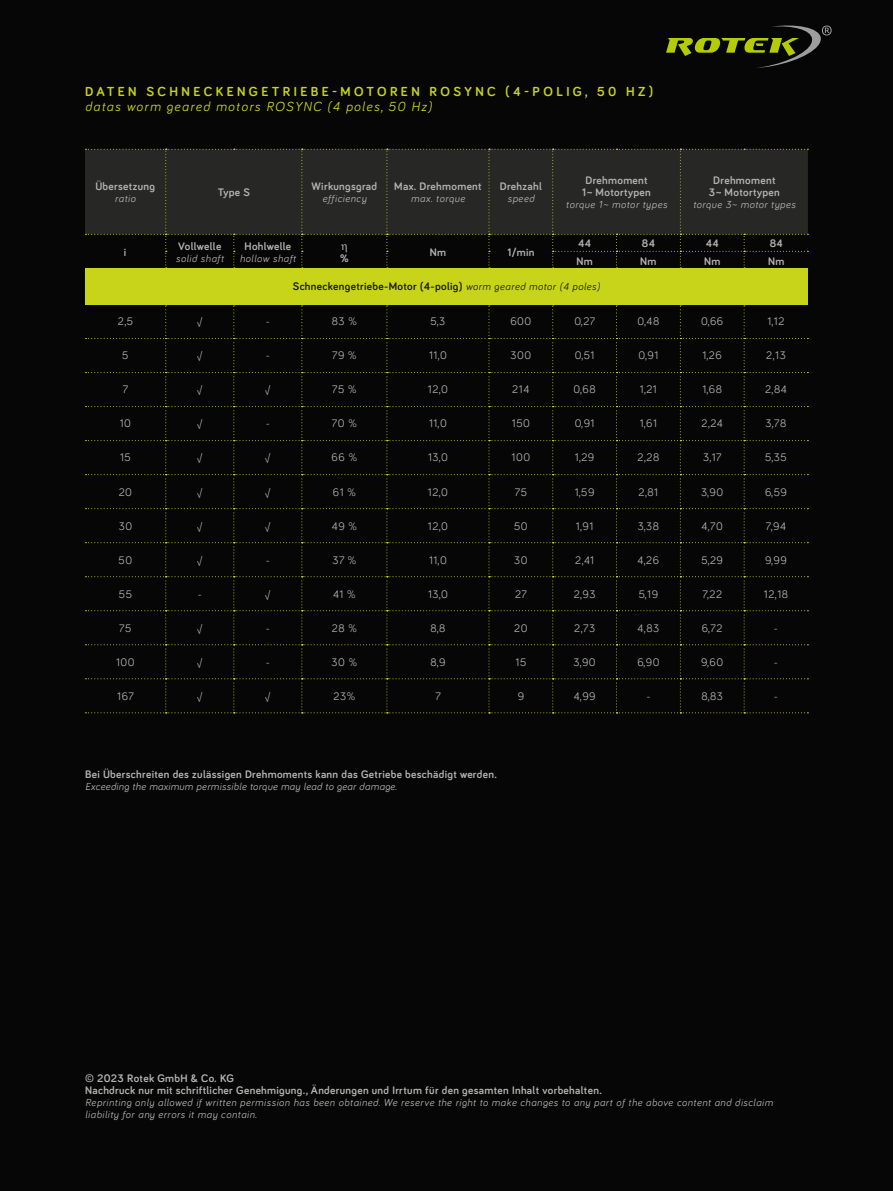
<style>
.page{position:relative;width:893px;height:1191px;background:#070606}
.page>*{position:absolute;margin:0;border:0;box-sizing:border-box;transform-origin:0 0}
.t1{font:700 13.5px "Bariol";letter-spacing:.25em;color:#c8d419}
.t2{font:italic 13.5px "Bariol";letter-spacing:.1em;color:#c8d419}
.t3{font:11.25px "Bariol";letter-spacing:.05em;color:#b2b2b2}
.t4{font:700 11.25px/12px "Bariol";letter-spacing:.03em;color:#b2b2b2}
.t5{font:700 11.25px/12px "Bariol";letter-spacing:.03em;color:#b2b2b0}
.t6{font:700 11.25px "Bariol";letter-spacing:.03em;color:#1d1d1b}
.t7{font:italic 10.5px/12px "Bariol";letter-spacing:.05em;color:#b2b2b0}
.t8{font:italic 10.5px "Bariol";letter-spacing:.05em;color:#b2b2b2}
.t9{font:italic 10.5px "Bariol";letter-spacing:.03em;color:#b2b2b2}
.s1{font-weight:400;font-style:italic;font-size:10.5px}
</style>
<div class="page">
<div style="left:85px;top:268px;width:723px;height:36px;background:#c8d419"></div>
<svg style="left:85px;top:304px;width:723px;height:409px"></svg>
<svg style="left:666px;top:26px;width:166px;height:42px"></svg>
<svg style="left:85px;top:149px;width:723px;height:119px"></svg>
<p class="t1" style="left:85px;top:82px;width:570px">DATEN SCHNECKENGETRIEBE-MOTOREN ROSYNC (4-POLIG, 50 HZ)</p>
<p class="t2" style="left:85px;top:98px;width:348px">datas worm geared motors ROSYNC (4 poles, 50 Hz)</p>
<p class="t4" style="left:95px;top:180px;width:61px">Übersetzung</p>
<p class="t8" style="left:115px;top:191px;width:22px">ratio</p>
<p class="t4" style="left:218px;top:186px;width:34px">Type S</p>
<p class="t4" style="left:312px;top:180px;width:67px">Wirkungsgrad</p>
<p class="t8" style="left:322px;top:191px;width:46px">efficiency</p>
<p class="t4" style="left:394px;top:180px;width:89px">Max. Drehmoment</p>
<p class="t8" style="left:411px;top:191px;width:55px">max. torque</p>
<p class="t4" style="left:500px;top:180px;width:43px">Drehzahl</p>
<p class="t8" style="left:507px;top:191px;width:28px">speed</p>
<p class="t4" style="left:582px;top:174px;width:70px">Drehmoment<br>1 ~ Motortypen</p>
<p class="t8" style="left:566px;top:197px;width:103px">torque 1 ~ motor types</p>
<p class="t4" style="left:709px;top:174px;width:72px;text-align:center">Drehmoment<br>3 ~ Motortypen</p>
<p class="t8" style="left:693px;top:197px;width:104px">torque 3~ motor types</p>
<p class="t4" style="left:124px;top:246px;width:4px">i</p>
<p class="t4" style="left:178px;top:240px;width:45px">Vollwelle</p>
<p class="t8" style="left:176px;top:251px;width:49px">solid shaft</p>
<p class="t4" style="left:578px;top:237px;width:14px">44</p>
<p class="t4" style="left:642px;top:237px;width:15px">84</p>
<p class="t4" style="left:706px;top:237px;width:14px">44</p>
<p class="t4" style="left:770px;top:237px;width:15px">84</p>
<p class="t4" style="left:576px;top:254px;width:18px">Nm</p>
<p class="t4" style="left:640px;top:254px;width:18px">Nm</p>
<p class="t4" style="left:704px;top:254px;width:18px">Nm</p>
<p class="t4" style="left:768px;top:254px;width:18px">Nm</p>
<p class="t6" style="left:293px;top:279px;width:309px">Schneckengetriebe-Motor (4-polig) <span class="s1">worm geared motor (4 poles)</span></p>
<p class="t4" style="left:244px;top:240px;width:48px">Hohlwelle</p>
<p class="t8" style="left:240px;top:251px;width:57px">hollow shaft</p>
<p class="t4" style="left:340px;top:252px;width:10px">%</p>
<p class="t4" style="left:430px;top:246px;width:18px">Nm</p>
<p class="t4" style="left:507px;top:246px;width:29px">1/min</p>
<p class="t3" style="left:118px;top:314px;width:17px">2,5</p>
<p class="t3" style="left:197px;top:314px;width:8px">√</p>
<p class="t3" style="left:266px;top:314px;width:6px">-</p>
<p class="t3" style="left:332px;top:314px;width:27px">83 %</p>
<p class="t3" style="left:431px;top:314px;width:16px">5,3</p>
<p class="t3" style="left:510px;top:314px;width:23px">600</p>
<p class="t3" style="left:574px;top:314px;width:22px">0,27</p>
<p class="t3" style="left:637px;top:314px;width:23px">0,48</p>
<p class="t3" style="left:701px;top:314px;width:24px">0,66</p>
<p class="t3" style="left:767px;top:314px;width:18px">1,12</p>
<p class="t3" style="left:122px;top:348px;width:8px">5</p>
<p class="t3" style="left:197px;top:348px;width:8px">√</p>
<p class="t3" style="left:266px;top:348px;width:6px">-</p>
<p class="t3" style="left:332px;top:348px;width:26px">79 %</p>
<p class="t3" style="left:429px;top:348px;width:19px">11,0</p>
<p class="t3" style="left:510px;top:348px;width:22px">300</p>
<p class="t3" style="left:575px;top:348px;width:21px">0,51</p>
<p class="t3" style="left:638px;top:348px;width:21px">0,91</p>
<p class="t3" style="left:702px;top:348px;width:21px">1,26</p>
<p class="t3" style="left:766px;top:348px;width:21px">2,13</p>
<p class="t3" style="left:123px;top:382px;width:7px">7</p>
<p class="t3" style="left:197px;top:382px;width:8px">√</p>
<p class="t3" style="left:265px;top:382px;width:8px">√</p>
<p class="t3" style="left:332px;top:382px;width:26px">75 %</p>
<p class="t3" style="left:428px;top:382px;width:22px">12,0</p>
<p class="t3" style="left:512px;top:382px;width:19px">214</p>
<p class="t3" style="left:574px;top:382px;width:24px">0,68</p>
<p class="t3" style="left:640px;top:382px;width:18px">1,21</p>
<p class="t3" style="left:702px;top:382px;width:21px">1,68</p>
<p class="t3" style="left:765px;top:382px;width:23px">2,84</p>
<p class="t3" style="left:120px;top:416px;width:13px">10</p>
<p class="t3" style="left:197px;top:416px;width:8px">√</p>
<p class="t3" style="left:266px;top:416px;width:6px">-</p>
<p class="t3" style="left:332px;top:416px;width:26px">70 %</p>
<p class="t3" style="left:429px;top:416px;width:19px">11,0</p>
<p class="t3" style="left:512px;top:416px;width:20px">150</p>
<p class="t3" style="left:575px;top:416px;width:21px">0,91</p>
<p class="t3" style="left:640px;top:416px;width:19px">1,61</p>
<p class="t3" style="left:702px;top:416px;width:23px">2,24</p>
<p class="t3" style="left:766px;top:416px;width:22px">3,78</p>
<p class="t3" style="left:120px;top:450px;width:12px">15</p>
<p class="t3" style="left:197px;top:450px;width:8px">√</p>
<p class="t3" style="left:265px;top:450px;width:8px">√</p>
<p class="t3" style="left:332px;top:450px;width:27px">66 %</p>
<p class="t3" style="left:428px;top:450px;width:21px">13,0</p>
<p class="t3" style="left:512px;top:450px;width:20px">100</p>
<p class="t3" style="left:575px;top:450px;width:21px">1,29</p>
<p class="t3" style="left:638px;top:450px;width:23px">2,28</p>
<p class="t3" style="left:703px;top:450px;width:20px">3,17</p>
<p class="t3" style="left:765px;top:450px;width:23px">5,35</p>
<p class="t3" style="left:119px;top:484px;width:15px">20</p>
<p class="t3" style="left:197px;top:484px;width:8px">√</p>
<p class="t3" style="left:265px;top:484px;width:8px">√</p>
<p class="t3" style="left:333px;top:484px;width:25px">61 %</p>
<p class="t3" style="left:428px;top:484px;width:22px">12,0</p>
<p class="t3" style="left:515px;top:484px;width:14px">75</p>
<p class="t3" style="left:575px;top:484px;width:21px">1,59</p>
<p class="t3" style="left:639px;top:484px;width:21px">2,81</p>
<p class="t3" style="left:701px;top:484px;width:24px">3,90</p>
<p class="t3" style="left:765px;top:484px;width:23px">6,59</p>
<p class="t3" style="left:119px;top:518px;width:15px">30</p>
<p class="t3" style="left:197px;top:518px;width:8px">√</p>
<p class="t3" style="left:265px;top:518px;width:8px">√</p>
<p class="t3" style="left:332px;top:518px;width:27px">49 %</p>
<p class="t3" style="left:428px;top:518px;width:22px">12,0</p>
<p class="t3" style="left:514px;top:518px;width:15px">50</p>
<p class="t3" style="left:576px;top:518px;width:19px">1,91</p>
<p class="t3" style="left:638px;top:518px;width:23px">3,38</p>
<p class="t3" style="left:701px;top:518px;width:23px">4,70</p>
<p class="t3" style="left:766px;top:518px;width:22px">7,94</p>
<p class="t3" style="left:119px;top:552px;width:15px">50</p>
<p class="t3" style="left:197px;top:552px;width:8px">√</p>
<p class="t3" style="left:266px;top:552px;width:6px">-</p>
<p class="t3" style="left:332px;top:552px;width:25px">37 %</p>
<p class="t3" style="left:429px;top:552px;width:19px">11,0</p>
<p class="t3" style="left:514px;top:552px;width:15px">30</p>
<p class="t3" style="left:575px;top:552px;width:21px">2,41</p>
<p class="t3" style="left:638px;top:552px;width:23px">4,26</p>
<p class="t3" style="left:701px;top:552px;width:23px">5,29</p>
<p class="t3" style="left:765px;top:552px;width:23px">9,99</p>
<p class="t3" style="left:119px;top:586px;width:15px">55</p>
<p class="t3" style="left:198px;top:586px;width:6px">-</p>
<p class="t3" style="left:265px;top:586px;width:8px">√</p>
<p class="t3" style="left:333px;top:586px;width:24px">41 %</p>
<p class="t3" style="left:428px;top:586px;width:21px">13,0</p>
<p class="t3" style="left:515px;top:586px;width:13px">27</p>
<p class="t3" style="left:574px;top:586px;width:23px">2,93</p>
<p class="t3" style="left:639px;top:586px;width:21px">5,19</p>
<p class="t3" style="left:702px;top:586px;width:21px">7,22</p>
<p class="t3" style="left:764px;top:586px;width:26px">12,18</p>
<p class="t3" style="left:119px;top:620px;width:14px">75</p>
<p class="t3" style="left:197px;top:620px;width:8px">√</p>
<p class="t3" style="left:266px;top:620px;width:6px">-</p>
<p class="t3" style="left:332px;top:620px;width:26px">28 %</p>
<p class="t3" style="left:430px;top:620px;width:16px">8,8</p>
<p class="t3" style="left:514px;top:620px;width:15px">20</p>
<p class="t3" style="left:574px;top:620px;width:23px">2,73</p>
<p class="t3" style="left:638px;top:620px;width:23px">4,83</p>
<p class="t3" style="left:702px;top:620px;width:22px">6,72</p>
<p class="t3" style="left:774px;top:620px;width:6px">-</p>
<p class="t3" style="left:116px;top:654px;width:20px">100</p>
<p class="t3" style="left:197px;top:654px;width:8px">√</p>
<p class="t3" style="left:266px;top:654px;width:6px">-</p>
<p class="t3" style="left:332px;top:654px;width:27px">30 %</p>
<p class="t3" style="left:430px;top:654px;width:16px">8,9</p>
<p class="t3" style="left:515px;top:654px;width:12px">15</p>
<p class="t3" style="left:574px;top:654px;width:24px">3,90</p>
<p class="t3" style="left:637px;top:654px;width:24px">6,90</p>
<p class="t3" style="left:701px;top:654px;width:24px">9,60</p>
<p class="t3" style="left:774px;top:654px;width:6px">-</p>
<p class="t3" style="left:117px;top:688px;width:18px">167</p>
<p class="t3" style="left:197px;top:688px;width:8px">√</p>
<p class="t3" style="left:265px;top:688px;width:8px">√</p>
<p class="t3" style="left:334px;top:688px;width:23px">23%</p>
<p class="t3" style="left:435px;top:688px;width:7px">7</p>
<p class="t3" style="left:518px;top:688px;width:8px">9</p>
<p class="t3" style="left:574px;top:688px;width:23px">4,99</p>
<p class="t3" style="left:646px;top:688px;width:6px">-</p>
<p class="t3" style="left:701px;top:688px;width:23px">8,83</p>
<p class="t3" style="left:774px;top:688px;width:6px">-</p>
<p class="t4" style="left:85px;top:768px;width:413px">Bei Überschreiten des zulässigen Drehmoments kann das Getriebe beschädigt werden.</p>
<p class="t9" style="left:85px;top:779px;width:313px">Exceeding the maximum permissible torque may lead to gear damage.</p>
<p class="t5" style="left:85px;top:1071px;width:518px">© 2023 Rotek GmbH &amp; Co. KG<br>Nachdruck nur mit schriftlicher Genehmigung., Änderungen und Irrtum für den gesamten Inhalt vorbehalten.</p>
<p class="t7" style="left:85px;top:1095px;width:689px">Reprinting only allowed if written permission has been obtained. We reserve the right to make changes to any part of the above content and disclaim liability for any errors it may contain.</p>
</div>
